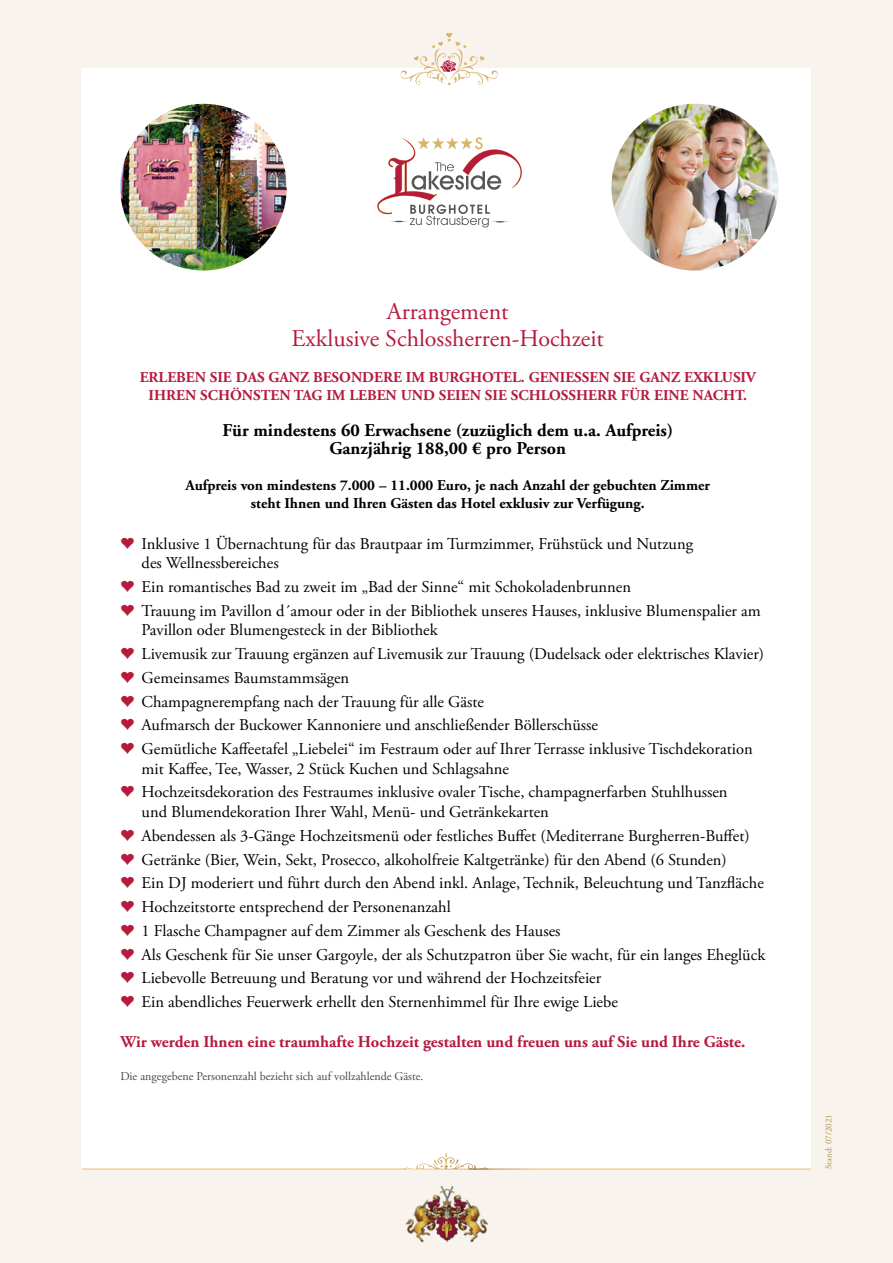
<style>
.page{position:relative;width:893px;height:1263px;background:#f8f3ec}
.page>*{position:absolute;margin:0;border:0;box-sizing:border-box;transform-origin:0 0}
.t1{font:24px/27px "Adobe Garamond Pro";color:#b61a3d;text-align:center}
.t2{font:700 18px/18px "Adobe Garamond";color:#000;text-align:center}
.t3{font:16.5px/23.7px "Adobe Garamond Pro";color:#000}
.t4{font:700 16.5px "Adobe Garamond Pro";color:#b61a3d}
.t5{font:700 15px/18px "Adobe Garamond";color:#b61a3d;text-align:center}
.t6{font:700 15px/18px "Adobe Garamond";color:#000;text-align:center}
.t7{font:12px "Adobe Garamond Pro";color:#484847}
.t8{font:9px "Adobe Garamond";color:#ae9356}
.s1{font-family:"Adobe Garamond Pro"}
</style>
<div class="page">
<div style="left:82px;top:68px;width:729px;height:1101px;background:#fff"></div>
<hr style="left:82px;top:1169px;width:324px;height:1px;background:#e8bd66">
<hr style="left:468px;top:1169px;width:343px;height:1px;background:#fff">
<svg style="left:403px;top:1152px;width:86px;height:17px"></svg>
<img style="left:406px;top:1186px;width:82px;height:57px">
<svg style="left:377px;top:137px;width:145px;height:91px"></svg>
<img style="left:120px;top:104px;width:167px;height:166px;border-radius:83px">
<img style="left:611px;top:104px;width:167px;height:167px;border-radius:83px">
<svg style="left:400px;top:33px;width:98px;height:53px"></svg>
<h1 class="t1" style="left:292px;top:299px;width:314px">Arrangement<br>Exklusive Schlossherren-Hochzeit</h1>
<p class="t5" style="left:140px;top:369px;width:618px">ERLEBEN SIE DAS GANZ BESONDERE IM BURGHOTEL. GENIESSEN SIE GANZ EXKLUSIV<br>IHREN SCHÖNSTEN TAG IM LEBEN UND SEIEN SIE SCHLOSSHERR FÜR EINE NACHT.</p>
<p class="t2" style="left:222px;top:422px;width:452px">Für mindestens 60 Erwachsene (zuzüglich dem u.a. Aufpreis)<br>Ganzjährig 188,00 <span class="s1">€</span> pro Person</p>
<p class="t6" style="left:186px;top:477px;width:526px">Aufpreis von mindestens 7.000 – 11.000 Euro, je nach Anzahl der gebuchten Zimmer steht Ihnen und Ihren Gästen das Hotel exklusiv zur Verfügung.</p>
<p class="t3" style="left:142px;top:534px;width:553px;line-height:19.5px">Inklusive 1 Übernachtung für das Brautpaar im Turmzimmer, Frühstück und Nutzung des Wellnessbereiches</p>
<p class="t3" style="left:142px;top:576px;width:621px">Ein romantisches Bad zu zweit im „Bad der Sinne“ mit Schokoladenbrunnen<br>Trauung im Pavillon d´amour oder in der Bibliothek unseres Hauses, inklusive Blumenspalier am</p>
<p class="t3" style="left:142px;top:619px;width:624px">Pavillon oder Blumengesteck in der Bibliothek<br>Livemusik zur Trauung ergänzen auf Livemusik zur Trauung (Dudelsack oder elektrisches Klavier)<br>Gemeinsames Baumstammsägen<br>Champagnerempfang nach der Trauung für alle Gäste<br>Aufmarsch der Buckower Kannoniere und anschließender Böllerschüsse<br>Gemütliche Kaffeetafel „Liebelei“ im Festraum oder auf Ihrer Terrasse inklusive Tischdekoration</p>
<p class="t3" style="left:142px;top:757px;width:587px">mit Kaffee, Tee, Wasser, 2 Stück Kuchen und Schlagsahne<br>Hochzeitsdekoration des Festraumes inklusive ovaler Tische, champagnerfarben Stuhlhussen</p>
<p class="t3" style="left:142px;top:800px;width:625px">und Blumendekoration Ihrer Wahl, Menü- und Getränkekarten<br>Abendessen als 3-Gänge Hochzeitsmenü oder festliches Buffet (Mediterrane Burgherren-Buffet)<br>Getränke (Bier, Wein, Sekt, Prosecco, alkoholfreie Kaltgetränke) für den Abend (6 Stunden)<br>Ein DJ moderiert und führt durch den Abend inkl. Anlage, Technik, Beleuchtung und Tanzfläche Hochzeitstorte entsprechend der Personenanzahl<br>1 Flasche Champagner auf dem Zimmer als Geschenk des Hauses<br>Als Geschenk für Sie unser Gargoyle, der als Schutzpatron über Sie wacht, für ein langes Eheglück Liebevolle Betreuung und Beratung vor und während der Hochzeitsfeier<br>Ein abendliches Feuerwerk erhellt den Sternenhimmel für Ihre ewige Liebe</p>
<p class="t4" style="left:120px;top:1032px;width:627px">Wir werden Ihnen eine traumhafte Hochzeit gestalten und freuen uns auf Sie und Ihre Gäste.</p>
<p class="t7" style="left:120px;top:1069px;width:305px">Die angegebene Personenzahl bezieht sich auf vollzahlende Gäste.</p>
<p class="t8" style="left:824px;top:1169px;width:56px;rotate:-90deg">Stand: 07/2021</p>
</div>
